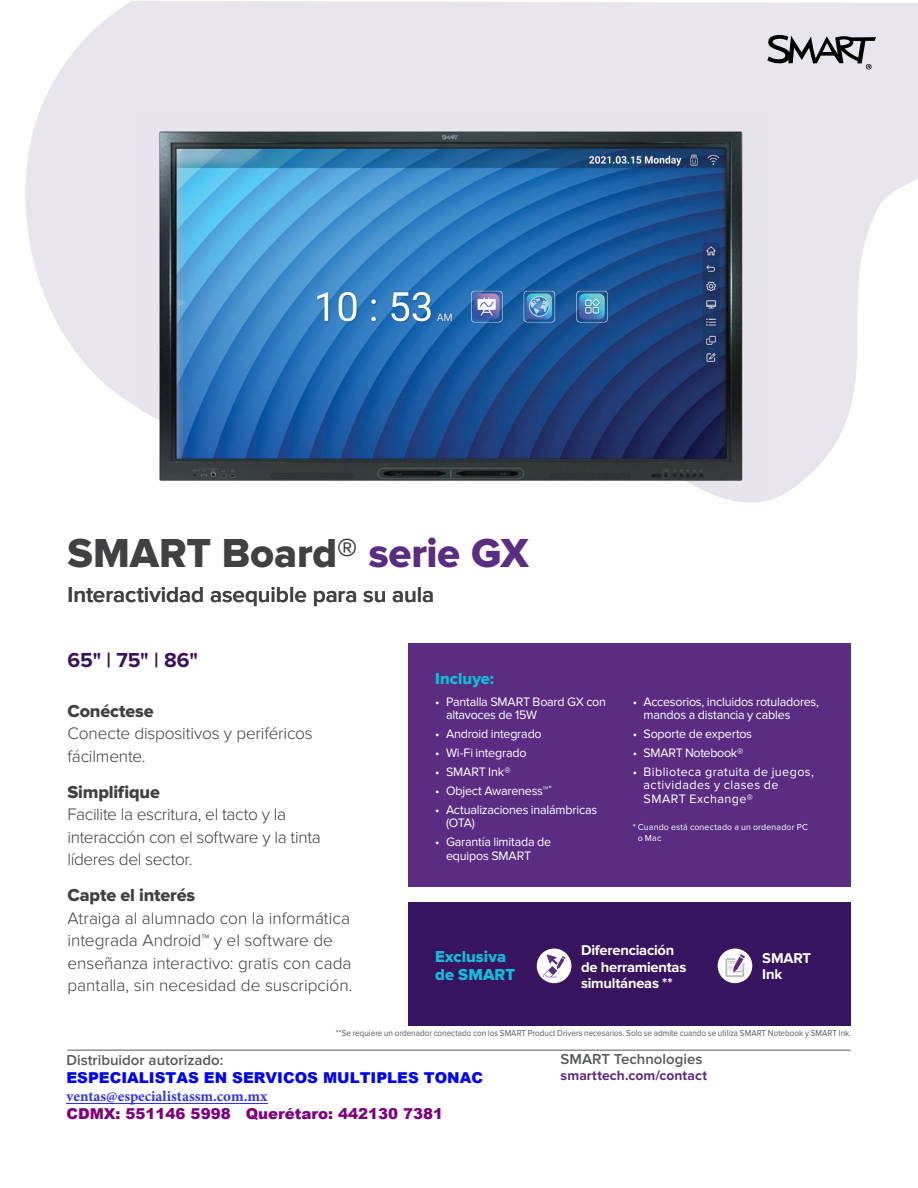
<style>
.page{position:relative;width:918px;height:1188px;background:#fff}
.page>*{position:absolute;margin:0;border:0;box-sizing:border-box;transform-origin:0 0}
.t1{font:42px "Proxima Nova Extrabld";letter-spacing:-.005em;color:#414042}
.t2{font:600 22.5px "Proxima Nova";letter-spacing:-.005em;color:#414042}
.t3{font:700 21px "Proxima Nova";color:#381460}
.t4{font:18px "Proxima Nova Extrabld";letter-spacing:-.01em;color:#414042}
.t5{font:300 17.25px/22.5px "Proxima Nova";letter-spacing:-.005em;color:#414042}
.t6{font:16.5px/18px "Proxima Nova Extrabld";color:#0dc0dc}
.t7{font:600 15px "Proxima Nova";color:#58595b}
.t8{font:900 15px "Arial";color:#00f}
.t9{font:900 15px "Arial";color:#800080}
.t10{font:700 15px "Minion Pro";color:#2f2fff}
.t11{font:700 14.7px/16.5px "Proxima Nova";letter-spacing:-.015em;color:#fff}
.t12{font:700 13.8px "Proxima Nova";letter-spacing:.01em;color:#5a2d82}
.t13{font:12.75px/13.5px "Proxima Nova";letter-spacing:-.015em;color:#fff}
.t14{font:12.75px/13.5px "Proxima Nova";letter-spacing:.035em;color:#fff}
.t15{font:9px "Proxima Nova";color:#58595b;scale:.9 1}
.t16{font:9px/10.8px "Proxima Nova";letter-spacing:.015em;color:#fff}
.s1{color:#5a2d82}
</style>
<div class="page">
<svg style="left:25px;top:1px;width:893px;height:500px;fill:#e9e5ef"></svg>
<div style="left:408px;top:644px;width:442px;height:243px;background:#5a2d82"></div>
<svg style="left:766px;top:33px;width:110px;height:36px;background:#9f9ca3"></svg>
<img style="left:134px;top:109px;width:633px;height:394px">
<hr style="left:66px;top:1103px;width:202px;height:1px;background:#2f2fff">
<hr style="left:68px;top:1050px;width:782px;height:1px;background:#58595b">
<div style="left:408px;top:903px;width:442px;height:123px;background:#381460"></div>
<div style="left:537px;top:949px;width:34px;height:34px;background:#fff;border-radius:50%"></div>
<svg style="left:543px;top:954px;width:23px;height:23px"></svg>
<div style="left:718px;top:949px;width:34px;height:34px;background:#fff;border-radius:50%"></div>
<svg style="left:725px;top:954px;width:20px;height:23px"></svg>
<h1 class="t1" style="left:68px;top:529px;width:463px">SMART Board® <span class="s1">serie GX</span></h1>
<h2 class="t2" style="left:68px;top:582px;width:368px">Interactividad asequible para su aula</h2>
<h2 class="t2" style="left:313px;top:582px;width:15px">p</h2>
<p class="t3" style="left:68px;top:648px;width:132px">65" | 75" | 86"</p>
<p class="t4" style="left:68px;top:700px;width:88px">Conéctese</p>
<p class="t5" style="left:68px;top:722px;width:247px">Conecte dispositivos y periféricos fácilmente.</p>
<p class="t4" style="left:68px;top:781px;width:94px">Simplifique</p>
<p class="t5" style="left:68px;top:803px;width:255px">Facilite la escritura, el tacto y la interacción con el software y la tinta líderes del sector.</p>
<p class="t4" style="left:68px;top:885px;width:129px">Capte el interés</p>
<p class="t5" style="left:68px;top:907px;width:287px">Atraiga al alumnado con la informática integrada Android™ y el software de enseñanza interactivo: gratis con cada pantalla, sin necesidad de suscripción.</p>
<p class="t6" style="left:435px;top:669px;width:60px">Incluye:</p>
<p class="t13" style="left:446px;top:695px;width:162px;text-indent:-11px">• Pantalla SMART Board GX con altavoces de 15W</p>
<p class="t13" style="left:435px;top:727px;width:108px">• Android integrado</p>
<p class="t13" style="left:435px;top:746px;width:93px">• Wi-Fi integrado</p>
<p class="t13" style="left:435px;top:765px;width:77px">• SMART Ink®</p>
<p class="t13" style="left:435px;top:784px;width:118px">• Object Awareness™<sup>*</sup></p>
<p class="t13" style="left:446px;top:803px;width:153px;text-indent:-11px">• Actualizaciones inalámbricas (OTA)</p>
<p class="t13" style="left:446px;top:835px;width:107px;text-indent:-11px">• Garantía limitada de equipos SMART</p>
<p class="t13" style="left:644px;top:695px;width:177px;text-indent:-11px">• Accesorios, incluidos rotuladores, mandos a distancia y cables</p>
<p class="t13" style="left:633px;top:727px;width:121px">• Soporte de expertos</p>
<p class="t13" style="left:633px;top:746px;width:112px">• SMART Notebook®</p>
<p class="t14" style="left:644px;top:765px;width:172px;text-indent:-11px">• Biblioteca gratuita de juegos, actividades y clases de<br>SMART Exchange®</p>
<p class="t16" style="left:638px;top:822px;width:172px;text-indent:-5px">* Cuando está conectado a un ordenador PC o Mac</p>
<p class="t6" style="left:435px;top:948px;width:81px">Exclusiva de SMART</p>
<p class="t11" style="left:581px;top:943px;width:107px">Diferenciación de herramientas simultáneas **</p>
<p class="t11" style="left:762px;top:950px;width:50px">SMART<br>Ink</p>
<p class="t15" style="left:336px;top:1028px;width:574px">**Se requiere un ordenador conectado con los SMART Product Drivers necesarios. Solo se admite cuando se utiliza SMART Notebook y SMART Ink.</p>
<p class="t7" style="left:66px;top:1051px;width:159px">Distribuidor autorizado:</p>
<p class="t8" style="left:66px;top:1067px;width:418px">ESPECIALISTAS EN SERVICOS MULTIPLES TONAC</p>
<p class="t10" style="left:66px;top:1085px;width:203px">ventas@especialistassm.com.mx</p>
<p class="t9" style="left:66px;top:1103px;width:378px">CDMX: 551146 5998 Querétaro: 442130 7381</p>
<p class="t7" style="left:561px;top:1050px;width:143px">SMART Technologies</p>
<p class="t12" style="left:561px;top:1067px;width:148px">smarttech.com/contact</p>
</div>
